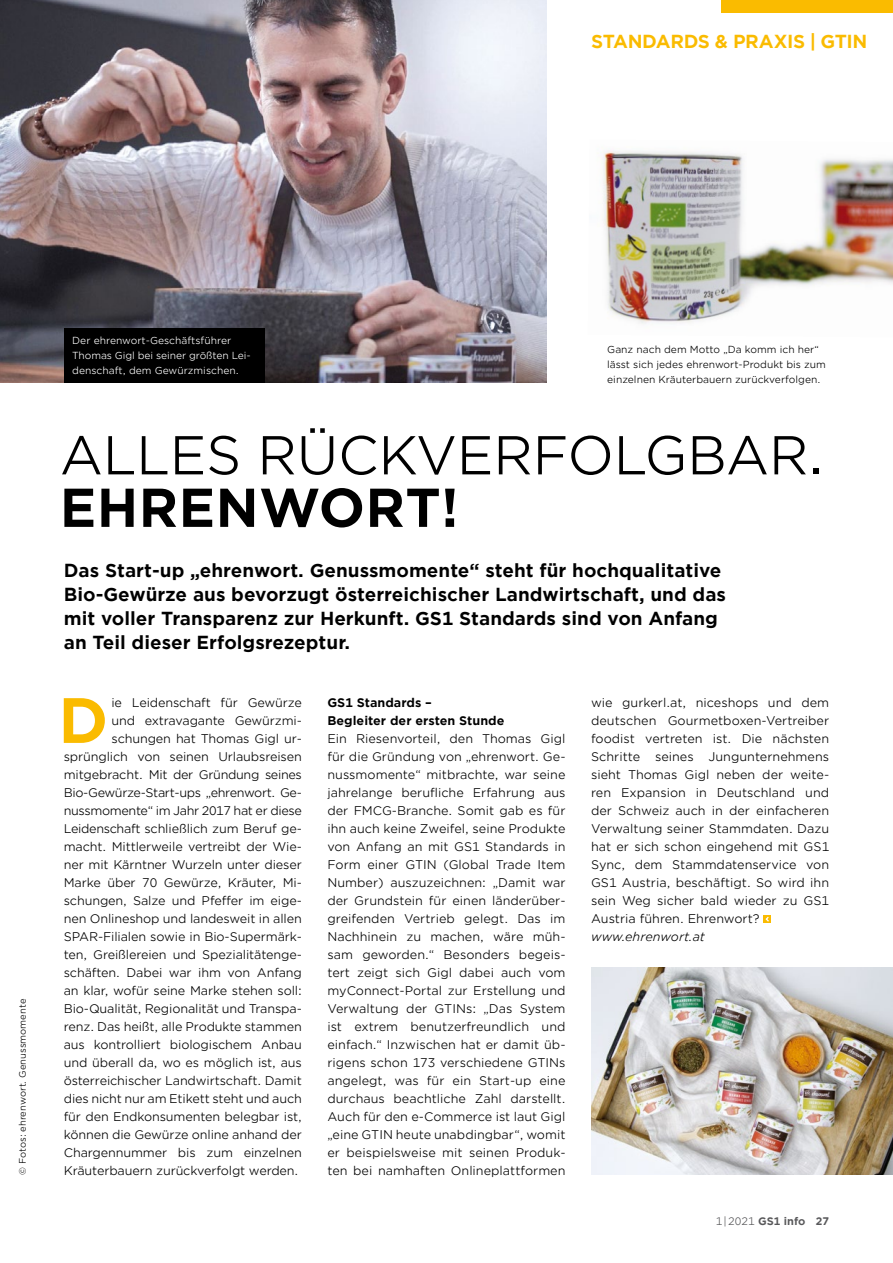
<style>
.page{position:relative;width:893px;height:1263px;background:#fff}
.page>*{position:absolute;margin:0;border:0;box-sizing:border-box;transform-origin:0 0}
.LAUF{font:700 61.5px "Gotham Office";color:#fabb00}
.TITEL{font:52.5px/52.5px "Gotham Office";letter-spacing:-.01em;color:#000}
.VORSPANN{font:700 18px/24px "Gotham Office";color:#000}
.t1{font:700 18px "Gotham Office";letter-spacing:-.025em;color:#fabb00}
.LAUF-2{font:12px/18px "Gotham Office";letter-spacing:-.01em;color:#000;text-align:justify}
.ZWITI{font:700 12px/18px "Gotham Office";color:#000}
.LAUF-3{font:italic 12px "Gotham Office";letter-spacing:-.005em;color:#000}
.t2{font:700 10.5px "Gotham Office";color:#58585a}
.BU{font:9.75px/15px "Gotham Office";color:#000}
.BU-2{font:9.75px/15px "Gotham Office";color:#fff}
.t3{font:9px "Gotham Office";color:#000}
.s1{font-weight:700}
.s2{font-weight:400}
</style>
<div class="page">
<div style="left:721px;top:0;width:172px;height:13px;background:#fabb00"></div>
<div style="left:764px;top:915px;width:7px;height:8px;background:#fabb00"></div>
<svg style="left:765px;top:916px;width:4px;height:6px"></svg>
<img style="left:591px;top:967px;width:302px;height:208px">
<img style="left:0;top:0;width:546px;height:383px">
<div style="left:64px;top:328px;width:200px;height:55px;background:#000"></div>
<img style="left:603px;top:150px;width:290px;height:174px">
<p class="t1" style="left:591px;top:29px;width:278px">STANDARDS &amp; PRAXIS | GTIN</p>
<p class="t3" style="left:16px;top:1175px;width:178px;rotate:-90deg">© Fotos: ehrenwort. Genussmomente</p>
<p class="BU-2" style="left:72px;top:333px;width:180px">Der ehrenwort-Geschäftsführer<br>Thomas Gigl bei seiner größten Lei&shy;denschaft, dem Gewürzmischen.</p>
<p class="BU" style="left:607px;top:341px;width:220px">Ganz nach dem Motto „Da komm ich her“ lässt sich jedes ehrenwort-Produkt bis zum einzelnen Kräuterbauern zurückverfolgen.</p>
<p class="TITEL" style="left:60px;top:427px;width:767px">ALLES RÜCKVERFOLGBAR.<br><span class="s1">EHRENWORT!</span></p>
<p class="VORSPANN" style="left:64px;top:558px;width:664px">Das Start-up „ehrenwort. Genussmomente“ steht für hochqualitative Bio-Gewürze aus bevorzugt österreichischer Landwirtschaft, und das mit voller Transparenz zur Herkunft. GS1 Standards sind von Anfang an Teil dieser Erfolgsrezeptur.</p>
<p class="LAUF-2" style="left:64px;top:693px;width:240px;text-align:right">ie Leidenschaft für Gewürze<br>und extravagante Gewürzmi&shy;schungen hat Thomas Gigl ur&shy;sprünglich von seinen Urlaubsreisen mitgebracht. Mit der Gründung seines Bio-Gewürze-Start-ups „ehrenwort. Ge&shy;nussmomente“ im Jahr 2017 hat er diese Leidenschaft schließlich zum Beruf ge&shy;macht. Mittlerweile vertreibt der Wie&shy;ner mit Kärntner Wurzeln unter dieser Marke über 70 Gewürze, Kräuter, Mi&shy;schungen, Salze und Pfeffer im eige&shy;nen Onlineshop und landesweit in allen SPAR-Filialen sowie in Bio-Supermärk&shy;ten, Greißlereien und Spezialitätenge&shy;schäften. Dabei war ihm von Anfang an klar, wofür seine Marke stehen soll:<br>Bio-Qualität, Regionalität und Transpa&shy;renz. Das heißt, alle Produkte stammen aus kontrolliert biologischem Anbau und überall da, wo es möglich ist, aus österreichischer Landwirtschaft. Damit dies nicht nur am Etikett steht und auch für den Endkonsumenten belegbar ist, können die Gewürze online anhand der Chargennummer bis zum einzelnen Kräuterbauern zurückverfolgt werden.</p>
<p class="ZWITI" style="left:327px;top:693px;width:179px">GS1 Standards –<br>Begleiter der ersten Stunde</p>
<p class="LAUF" style="left:58px;top:678px;width:52px">D</p>
<p class="LAUF-2" style="left:327px;top:729px;width:240px">Ein Riesenvorteil, den Thomas Gigl für die Gründung von „ehrenwort. Ge&shy;nussmomente“ mitbrachte, war seine jahrelange berufliche Erfahrung aus der FMCG-Branche. Somit gab es für ihn auch keine Zweifel, seine Produkte von Anfang an mit GS1 Standards in Form einer GTIN (Global Trade Item Number) auszuzeichnen: „Damit war der Grundstein für einen länderüber&shy;greifenden Vertrieb gelegt. Das im Nachhinein zu machen, wäre müh&shy;sam geworden.“ Besonders begeis&shy;tert zeigt sich Gigl dabei auch vom myConnect-Portal zur Erstellung und Verwaltung der GTINs: „Das System ist extrem benutzerfreundlich und einfach.“ Inzwischen hat er damit üb&shy;rigens schon 173 verschiedene GTINs angelegt, was für ein Start-up eine durchaus beachtliche Zahl darstellt.<br>Auch für den e-Commerce ist laut Gigl „eine GTIN heute unabdingbar“, womit er beispielsweise mit seinen Produk&shy;ten bei namhaften Onlineplattformen</p>
<p class="LAUF-2" style="left:591px;top:693px;width:240px">wie gurkerl.at, niceshops und dem deutschen Gourmetboxen-Vertreiber foodist vertreten ist. Die nächsten Schritte seines Jungunternehmens sieht Thomas Gigl neben der weite&shy;ren Expansion in Deutschland und der Schweiz auch in der einfacheren Verwaltung seiner Stammdaten. Dazu hat er sich schon eingehend mit GS1<br>Sync, dem Stammdatenservice von GS1 Austria, beschäftigt. So wird ihn sein Weg sicher bald wieder zu GS1<br>Austria führen. Ehrenwort?</p>
<p class="LAUF-3" style="left:591px;top:928px;width:115px">www.ehrenwort.at</p>
<p class="t2" style="left:716px;top:1213px;width:115px"><span class="s2">1|2021</span> GS1 info 27</p>
</div>
